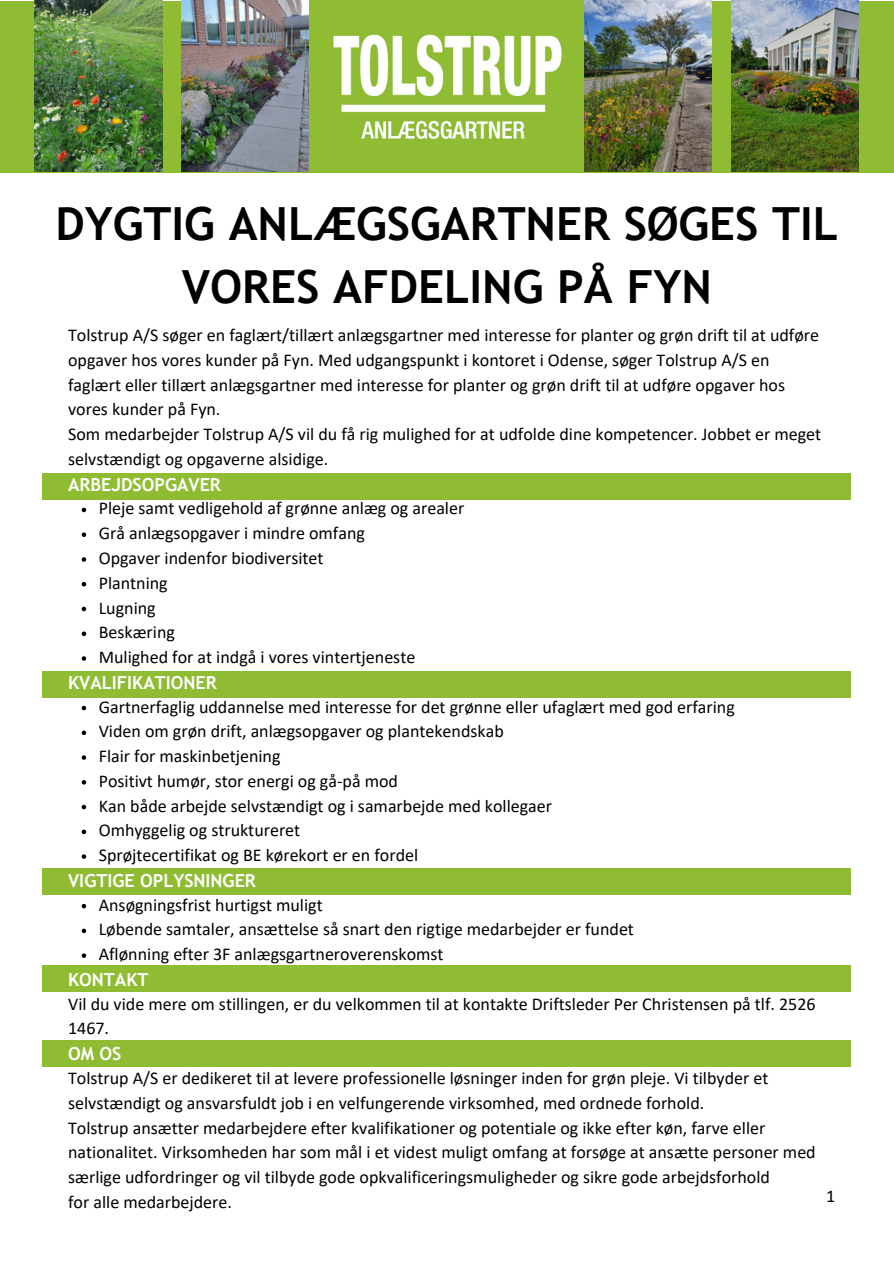
<style>
.page{position:relative;width:894px;height:1264px;background:#fff}
.page>*{position:absolute;margin:0;border:0;box-sizing:border-box;transform-origin:0 0}
.t1{font:700 45.6px/63px "Trebuchet MS";color:#000;text-align:center}
.t2{font:18px/24.8px "Calibri";color:#000}
.t3{font:700 18px "Trebuchet MS";color:#fff}
</style>
<div class="page">
<div style="left:42px;top:473px;width:808px;height:26px;background:#8fbc33"></div>
<div style="left:0;top:1px;width:893px;height:171px;background:#8fbc33"></div>
<img style="left:181px;top:0;width:530px;height:172px">
<img style="left:35px;top:1px;width:127px;height:171px">
<img style="left:731px;top:1px;width:127px;height:171px">
<div style="left:42px;top:670px;width:808px;height:27px;background:#8fbc33"></div>
<div style="left:42px;top:868px;width:808px;height:26px;background:#8fbc33"></div>
<div style="left:42px;top:965px;width:808px;height:26px;background:#8fbc33"></div>
<div style="left:42px;top:1040px;width:808px;height:26px;background:#8fbc33"></div>
<svg style="left:82px;top:507px;width:4px;height:5px"></svg>
<svg style="left:82px;top:532px;width:4px;height:5px"></svg>
<svg style="left:82px;top:557px;width:4px;height:4px"></svg>
<svg style="left:82px;top:582px;width:4px;height:4px"></svg>
<svg style="left:82px;top:606px;width:4px;height:5px"></svg>
<svg style="left:82px;top:631px;width:4px;height:5px"></svg>
<svg style="left:82px;top:656px;width:4px;height:4px"></svg>
<svg style="left:82px;top:705px;width:4px;height:5px"></svg>
<svg style="left:82px;top:730px;width:4px;height:5px"></svg>
<svg style="left:82px;top:755px;width:4px;height:4px"></svg>
<svg style="left:82px;top:780px;width:4px;height:4px"></svg>
<svg style="left:82px;top:804px;width:4px;height:5px"></svg>
<svg style="left:82px;top:829px;width:4px;height:5px"></svg>
<svg style="left:82px;top:854px;width:4px;height:4px"></svg>
<svg style="left:82px;top:903px;width:4px;height:5px"></svg>
<svg style="left:82px;top:928px;width:4px;height:5px"></svg>
<svg style="left:82px;top:953px;width:4px;height:4px"></svg>
<h1 class="t1" style="left:56px;top:192px;width:783px">DYGTIG ANLÆGSGARTNER SØGES TIL<br>VORES AFDELING PÅ FYN</h1>
<p class="t2" style="left:68px;top:324px;width:754px">Tolstrup A/S søger en faglært/tillært anlægsgartner med interesse for planter og grøn drift til at udføre opgaver hos vores kunder på Fyn. Med udgangspunkt i kontoret i Odense, søger Tolstrup A/S en faglært eller tillært anlægsgartner med interesse for planter og grøn drift til at udføre opgaver hos vores kunder på Fyn.<br>Som medarbejder Tolstrup A/S vil du få rig mulighed for at udfolde dine kompetencer. Jobbet er meget selvstændigt og opgaverne alsidige.</p>
<p class="t3" style="left:68px;top:474px;width:154px">ARBEJDSOPGAVER</p>
<p class="t2" style="left:99px;top:497px;width:367px">Pleje samt vedligehold af grønne anlæg og arealer<br>Grå anlægsopgaver i mindre omfang<br>Opgaver indenfor biodiversitet<br>Plantning<br>Lugning<br>Beskæring<br>Mulighed for at indgå i vores vintertjeneste</p>
<p class="t3" style="left:68px;top:672px;width:150px">KVALIFIKATIONER</p>
<p class="t2" style="left:99px;top:695px;width:637px">Gartnerfaglig uddannelse med interesse for det grønne eller ufaglært med god erfaring Viden om grøn drift, anlægsopgaver og plantekendskab<br>Flair for maskinbetjening<br>Positivt humør, stor energi og gå-på mod<br>Kan både arbejde selvstændigt og i samarbejde med kollegaer<br>Omhyggelig og struktureret<br>Sprøjtecertifikat og BE kørekort er en fordel</p>
<p class="t3" style="left:68px;top:870px;width:189px">VIGTIGE OPLYSNINGER</p>
<p class="t2" style="left:99px;top:893px;width:536px">Ansøgningsfrist hurtigst muligt<br>Løbende samtaler, ansættelse så snart den rigtige medarbejder er fundet<br>Aflønning efter 3F anlægsgartneroverenskomst</p>
<p class="t3" style="left:68px;top:969px;width:82px">KONTAKT</p>
<p class="t2" style="left:68px;top:992px;width:748px">Vil du vide mere om stillingen, er du velkommen til at kontakte Driftsleder Per Christensen på tlf. 2526<br>1467.</p>
<p class="t3" style="left:68px;top:1043px;width:55px">OM OS</p>
<p class="t2" style="left:68px;top:1067px;width:748px">Tolstrup A/S er dedikeret til at levere professionelle løsninger inden for grøn pleje. Vi tilbyder et selvstændigt og ansvarsfuldt job i en velfungerende virksomhed, med ordnede forhold.<br>Tolstrup ansætter medarbejdere efter kvalifikationer og potentiale og ikke efter køn, farve eller nationalitet. Virksomheden har som mål i et videst muligt omfang at forsøge at ansætte personer med særlige udfordringer og vil tilbyde gode opkvalificeringsmuligheder og sikre gode arbejdsforhold<br>for alle medarbejdere.</p>
<p class="t2" style="left:825px;top:1185px;width:11px">1</p>
</div>
